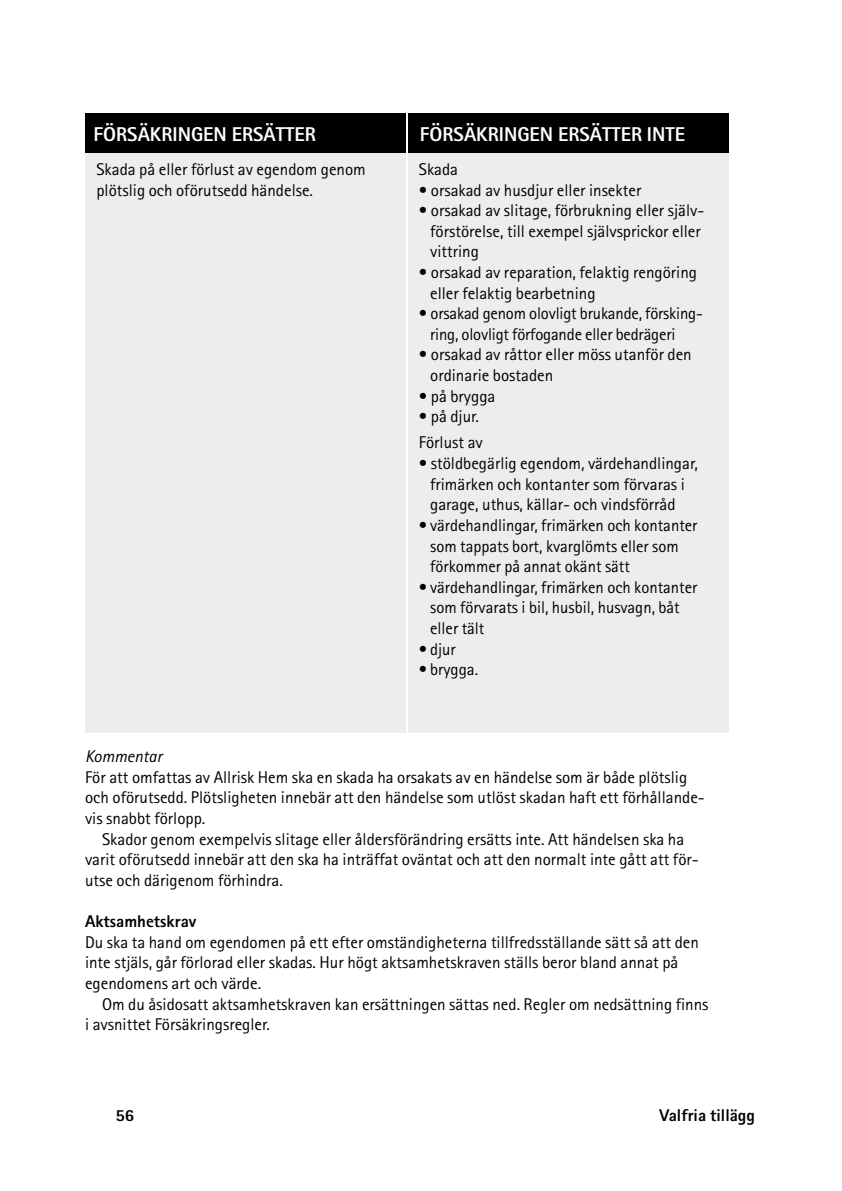
<style>
.page{position:relative;width:842px;height:1191px;background:#fff}
.page>*{position:absolute;margin:0;border:0;box-sizing:border-box;transform-origin:0 0}
.t1{font:800 20px "Rotis Sans Serif";color:#fff}
.t2{font:17px/20.6px "Rotis Sans Serif";color:#000}
.t3{font:800 17px "Rotis Sans Serif";color:#000}
.t4{font:italic 17px "Rotis Sans Serif";color:#000}
</style>
<div class="page">
<div style="left:85px;top:127px;width:321px;height:606px;background:#ededed"></div>
<div style="left:408px;top:127px;width:321px;height:606px;background:#ededed"></div>
<div style="left:408px;top:113px;width:321px;height:40px;background:#000"></div>
<div style="left:85px;top:113px;width:321px;height:40px;background:#000"></div>
<p class="t1" style="left:94px;top:121px;width:224px">FÖRSÄKRINGEN ERSÄTTER</p>
<p class="t1" style="left:420px;top:121px;width:267px">FÖRSÄKRINGEN ERSÄTTER INTE</p>
<p class="t2" style="left:96px;top:159px;width:271px">Skada på eller förlust av egendom genom plötslig och oförutsedd händelse.</p>
<p class="t2" style="left:419px;top:159px;width:41px">Skada</p>
<p class="t2" style="left:419px;top:179px;width:224px">• orsakad av husdjur eller insekter</p>
<p class="t2" style="left:430px;top:200px;width:276px;text-indent:-11px">• orsakad av slitage, förbrukning eller själv&shy;förstörelse, till exempel självsprickor eller vittring</p>
<p class="t2" style="left:430px;top:262px;width:268px;text-indent:-11px">• orsakad av reparation, felaktig rengöring eller felaktig bearbetning</p>
<p class="t2" style="left:430px;top:303px;width:274px;text-indent:-11px">• orsakad genom olovligt brukande, försking&shy;ring, olovligt förfogande eller bedrägeri</p>
<p class="t2" style="left:430px;top:344px;width:263px;text-indent:-11px">• orsakad av råttor eller möss utanför den ordinarie bostaden</p>
<p class="t2" style="left:419px;top:385px;width:78px">• på brygga</p>
<p class="t2" style="left:419px;top:403px;width:65px;line-height:26.2px">• på djur.<br>Förlust av</p>
<p class="t2" style="left:430px;top:453px;width:269px;text-indent:-11px">• stöldbegärlig egendom, värdehandlingar, frimärken och kontanter som förvaras i garage, uthus, källar- och vindsförråd</p>
<p class="t2" style="left:430px;top:515px;width:269px;text-indent:-11px">• värdehandlingar, frimärken och kontanter som tappats bort, kvarglömts eller som förkommer på annat okänt sätt</p>
<p class="t2" style="left:430px;top:576px;width:269px;text-indent:-11px">• värdehandlingar, frimärken och kontanter som förvarats i bil, husbil, husvagn, båt eller tält</p>
<p class="t2" style="left:419px;top:638px;width:38px">• djur</p>
<p class="t2" style="left:419px;top:659px;width:61px">• brygga.</p>
<p class="t4" style="left:85px;top:746px;width:79px">Kommentar</p>
<p class="t2" style="left:85px;top:766px;width:621px">För att omfattas av Allrisk Hem ska en skada ha orsakats av en händelse som är både plötslig och oförutsedd. Plötsligheten innebär att den händelse som utlöst skadan haft ett förhållande&shy;vis snabbt förlopp.</p>
<p class="t2" style="left:85px;top:828px;width:615px;text-indent:17px">Skador genom exempelvis slitage eller åldersförändring ersätts inte. Att händelsen ska ha varit oförutsedd innebär att den ska ha inträffat oväntat och att den normalt inte gått att för&shy;utse och därigenom förhindra.</p>
<p class="t3" style="left:85px;top:910px;width:113px">Aktsamhetskrav</p>
<p class="t2" style="left:85px;top:931px;width:615px">Du ska ta hand om egendomen på ett efter omständigheterna tillfredsställande sätt så att den inte stjäls, går förlorad eller skadas. Hur högt aktsamhetskraven ställs beror bland annat på egendomens art och värde.</p>
<p class="t2" style="left:85px;top:993px;width:625px;text-indent:17px">Om du åsidosatt aktsamhetskraven kan ersättningen sättas ned. Regler om nedsättning finns i avsnittet Försäkringsregler.</p>
<p class="t3" style="left:115px;top:1104px;width:20px">56</p>
<p class="t3" style="left:659px;top:1104px;width:97px">Valfria tillägg</p>
</div>
